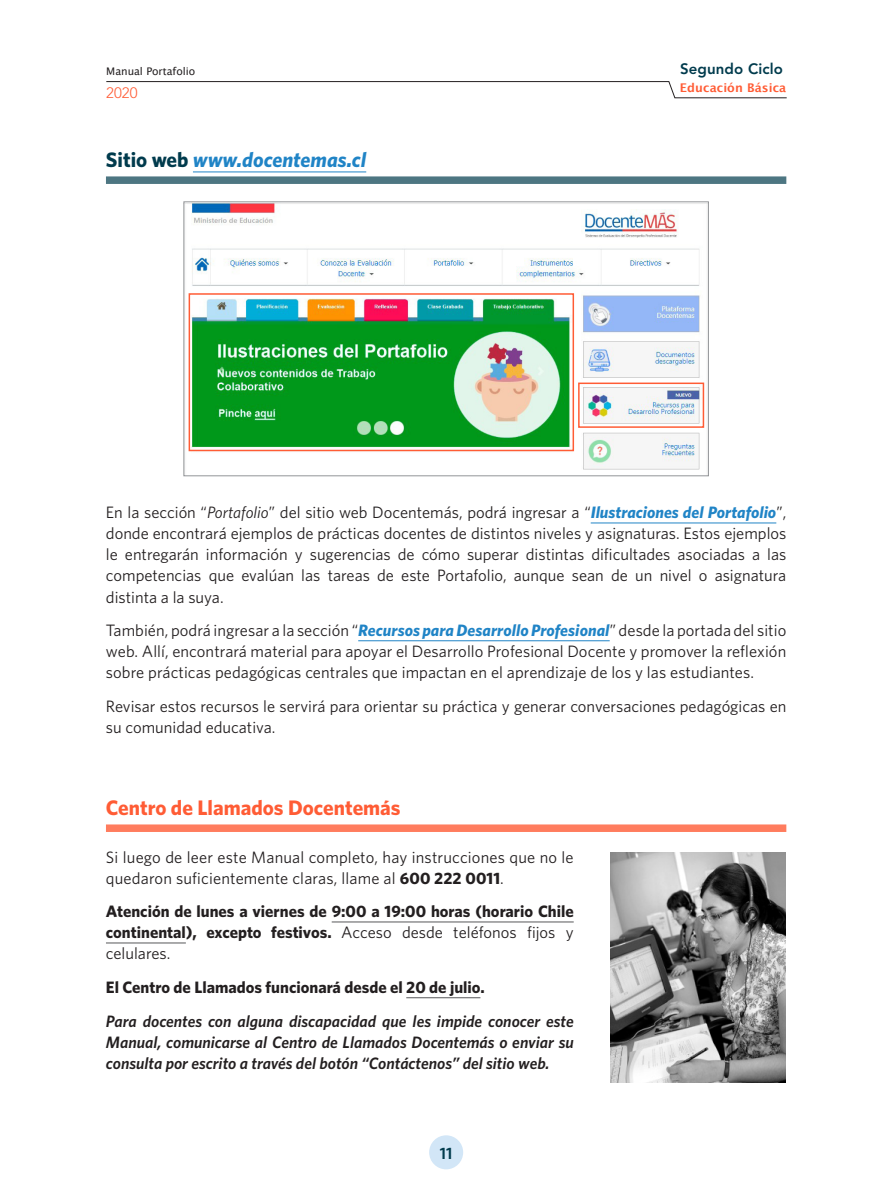
<style>
.page{position:relative;width:893px;height:1191px;background:#fff}
.page>*{position:absolute;margin:0;border:0;box-sizing:border-box;transform-origin:0 0}
.contenido{font:700 21px "Whitney";color:#ff5c35}
.contenido-2{font:italic 700 21px "Whitney";color:#2084c6}
.contenido-3{font:16.5px/21px "Whitney";color:#231f20}
.contenido-4{font:italic 600 16.5px/21px "Whitney";color:#231f20;text-align:justify}
.contenido-5{font:700 16.5px/21px "Whitney";color:#231f20;text-align:justify}
.t1{font:600 16.5px "Whitney";color:#003b4d}
.t2{font:800 15px "Avenir LT Std";letter-spacing:.01em;color:#003b4d}
.t3{font:300 15px "Avenir LT Std";color:#ff5c35}
.t4{font:700 12px "Lucida Grande";letter-spacing:.005em;color:#ff5c35}
.t5{font:10.5px "Lucida Grande";color:#231f20}
.s1{font-style:normal;color:#003b4d}
.s2{font-style:italic}
.s3{font-weight:700;font-style:italic;color:#2084c6}
.s4{font-weight:700}
.s5{font-weight:400}
</style>
<div class="page">
<div style="left:429px;top:1135px;width:34px;height:34px;background:#d2e6f7;border-radius:50%"></div>
<svg style="left:106px;top:81px;width:681px;height:17px"></svg>
<div style="left:106px;top:824px;width:680px;height:8px;background:#ff7c5e"></div>
<hr style="left:332px;top:921px;width:242px;height:1px;background:#57585a">
<hr style="left:106px;top:942px;width:80px;height:1px;background:#57585a">
<hr style="left:406px;top:997px;width:74px;height:1px;background:#57585a">
<img style="left:611px;top:852px;width:174px;height:230px">
<div style="left:106px;top:176px;width:680px;height:8px;background:#4d7682"></div>
<hr style="left:193px;top:171px;width:173px;height:1px;background:#2084c6">
<hr style="left:591px;top:522px;width:185px;height:1px;background:#2084c6">
<hr style="left:358px;top:640px;width:252px;height:1px;background:#2084c6">
<img style="left:186px;top:203px;width:521px;height:267px">
<div style="left:184px;top:201px;width:525px;height:275px;border:1px solid #939598"></div>
<div style="left:189px;top:293px;width:385px;height:158px;border:2px solid #ff5c35"></div>
<div style="left:578px;top:382px;width:126px;height:46px;border:2px solid #ff5c35"></div>
<p class="t5" style="left:106px;top:65px;width:91px">Manual Portafolio</p>
<p class="t3" style="left:106px;top:84px;width:33px">2020</p>
<p class="contenido-2" style="left:106px;top:147px;width:262px"><span class="s1">Sitio web</span> www.docentemas.cl</p>
<p class="t2" style="left:680px;top:60px;width:105px">Segundo Ciclo</p>
<p class="t4" style="left:680px;top:78px;width:108px">Educación Básica</p>
<p class="contenido-3" style="left:106px;top:502px;width:682px;text-align:justify">En la sección “<span class="s2">Portafolio</span>” del sitio web Docentemás, podrá ingresar a “<span class="s3">Ilustraciones del Portafolio</span>”, donde encontrará ejemplos de prácticas docentes de distintos niveles y asignaturas. Estos ejemplos le entregarán información y sugerencias de cómo superar distintas dificultades asociadas a las competencias que evalúan las tareas de este Portafolio, aunque sean de un nivel o asignatura distinta a la suya.</p>
<p class="contenido-3" style="left:106px;top:620px;width:682px;text-align:justify">También, podrá ingresar a la sección “<span class="s3">Recursos para Desarrollo Profesional</span>” desde la portada del sitio web. Allí, encontrará material para apoyar el Desarrollo Profesional Docente y promover la reflexión sobre prácticas pedagógicas centrales que impactan en el aprendizaje de los y las estudiantes.</p>
<p class="contenido-3" style="left:106px;top:695px;width:682px">Revisar estos recursos le servirá para orientar su práctica y generar conversaciones pedagógicas en su comunidad educativa.</p>
<p class="contenido" style="left:106px;top:795px;width:296px">Centro de Llamados Docentemás</p>
<p class="contenido-3" style="left:106px;top:846px;width:469px">Si luego de leer este Manual completo, hay instrucciones que no le quedaron suficientemente claras, llame al <span class="s4">600 222 0011</span>.</p>
<p class="contenido-5" style="left:106px;top:901px;width:469px">Atención de lunes a viernes de 9:00 a 19:00 horas (horario Chile continental), excepto festivos. <span class="s5">Acceso desde teléfonos fijos y celulares.</span></p>
<p class="contenido-5" style="left:106px;top:976px;width:380px">El Centro de Llamados funcionará desde el 20 de julio.</p>
<p class="contenido-4" style="left:106px;top:1010px;width:469px">Para docentes con alguna discapacidad que les impide conocer este Manual, comunicarse al Centro de Llamados Docentemás o enviar su consulta por escrito a través del botón “Contáctenos” del sitio web.</p>
<p class="t1" style="left:440px;top:1143px;width:14px">11</p>
</div>
